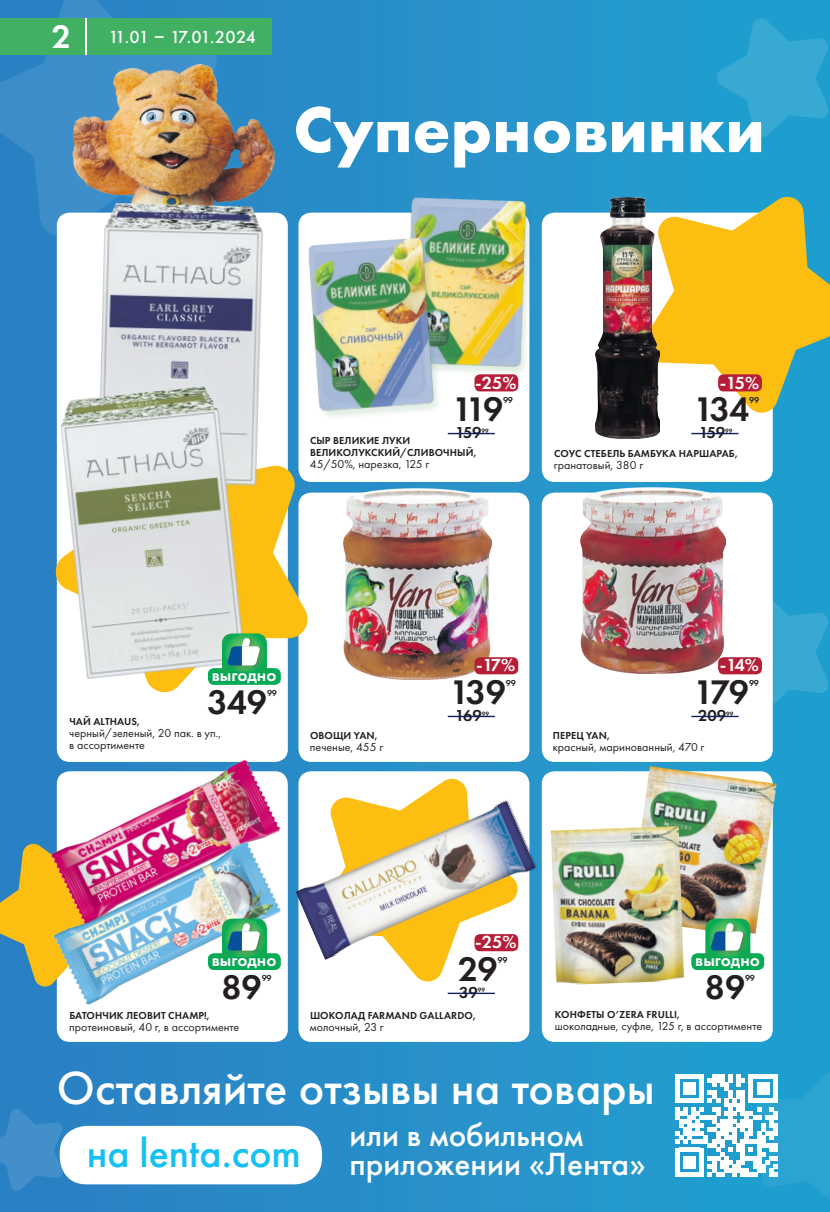
<style>
.page{position:relative;width:830px;height:1212px;background:#fff}
.page>*{position:absolute;margin:0;border:0;box-sizing:border-box;transform-origin:0 0}
.t1{font:700 67.35px "Futura PT";color:#fff}
.t2{font:500 48.3px "Futura PT";color:#fff}
.t3{font:500 41.85px "Futura PT";color:#15c0f2}
.BIG_PRICE_21{font:600 35.4px "Futura PT";letter-spacing:-.025em;color:#231f20}
.t4{font:600 33.9px "Futura PT";color:#fff}
.t5{font:500 33.3px "Futura PT";color:#fff}
.XX__21{font:600 18.15px "Futura PT";letter-spacing:-.105em;color:#fff}
.t6{font:500 18.15px "Futura PT";letter-spacing:-.065em;color:#fff}
.XX__21-2{font:600 17.85px "Futura PT";color:#fff}
.OLD_PRICE_2021_20mm{font:600 16.5px "Futura PT";letter-spacing:-.025em;color:#231f20}
.DESCRIPTION{font:12px/12px "Futura PT";color:#231f20}
.t7{font:600 10.5px/12px "Futura PT";letter-spacing:.01em;color:#231f20}
.BIG_PRICE_21-2{font:600 9px "Futura PT";letter-spacing:-.03em;color:#231f20}
.OLD_PRICE_2021_20mm-2{font:600 6.45px "Futura PT";color:#231f20}
</style>
<div class="page">
<div style="left:0;top:0;width:829px;height:1212px;background:linear-gradient(to right,#2d7fc3,#21a1cf)"></div>
<div style="left:57px;top:771px;width:231px;height:271px;background:#fff;border-radius:13px"></div>
<div style="left:298px;top:213px;width:231px;height:269px;background:#fff;border-radius:13px"></div>
<div style="left:298px;top:493px;width:231px;height:269px;background:#fff;border-radius:13px"></div>
<div style="left:298px;top:771px;width:231px;height:271px;background:#fff;border-radius:13px"></div>
<div style="left:541px;top:213px;width:231px;height:269px;background:#fff;border-radius:13px"></div>
<div style="left:541px;top:493px;width:231px;height:269px;background:#fff;border-radius:13px"></div>
<div style="left:541px;top:771px;width:231px;height:271px;background:#fff;border-radius:13px"></div>
<svg style="left:0;top:841px;width:42px;height:148px;background:#9aa164"></svg>
<svg style="left:637px;top:193px;width:192px;height:223px;background:#cfc05a"></svg>
<svg style="left:0;top:0;width:221px;height:240px;background:#3186c6"></svg>
<svg style="left:722px;top:591px;width:107px;height:123px"></svg>
<svg style="left:0;top:1107px;width:64px;height:85px;background:#398ac8"></svg>
<div style="left:717px;top:374px;width:44px;height:17px;background:#b61e37;border-radius:6px"></div>
<hr style="left:691px;top:433px;width:47px;height:1px;background:#102261">
<div style="left:60px;top:1126px;width:262px;height:58px;background:#fff;border-radius:27px"></div>
<img style="left:343px;top:488px;width:148px;height:191px">
<img style="left:580px;top:487px;width:145px;height:187px">
<svg style="left:292px;top:784px;width:250px;height:195px"></svg>
<img style="left:628px;top:766px;width:148px;height:171px">
<img style="left:550px;top:826px;width:133px;height:159px">
<img style="left:404px;top:197px;width:131px;height:182px">
<img style="left:595px;top:197px;width:64px;height:241px">
<img style="left:308px;top:237px;width:135px;height:180px">
<div style="left:717px;top:657px;width:44px;height:17px;background:#b61e37;border-radius:6px"></div>
<hr style="left:691px;top:716px;width:47px;height:1px;background:#102261">
<div style="left:474px;top:657px;width:44px;height:17px;background:#b61e37;border-radius:6px"></div>
<hr style="left:447px;top:716px;width:47px;height:1px;background:#102261">
<svg style="left:674px;top:1070px;width:155px;height:136px"></svg>
<div style="left:0;top:18px;width:271px;height:37px;background:#41b063"></div>
<hr style="left:85px;top:18px;width:1px;height:37px;background:#fff">
<img style="left:48px;top:44px;width:240px;height:234px">
<svg style="left:715px;top:16px;width:114px;height:124px;background:#2ba3d0"></svg>
<div style="left:57px;top:213px;width:231px;height:549px;background:#fff;border-radius:13px"></div>
<svg style="left:52px;top:431px;width:260px;height:266px"></svg>
<img style="left:98px;top:203px;width:167px;height:283px">
<img style="left:58px;top:385px;width:188px;height:294px">
<div style="left:474px;top:374px;width:44px;height:17px;background:#b61e37;border-radius:6px"></div>
<hr style="left:447px;top:433px;width:47px;height:1px;background:#102261">
<div style="left:474px;top:934px;width:44px;height:17px;background:#b61e37;border-radius:6px"></div>
<hr style="left:447px;top:993px;width:47px;height:1px;background:#102261">
<img style="left:39px;top:747px;width:254px;height:190px">
<img style="left:42px;top:829px;width:250px;height:189px">
<div style="left:208px;top:953px;width:73px;height:17px;background:#03ad56;border-radius:6px"></div>
<svg style="left:222px;top:918px;width:45px;height:38px"></svg>
<div style="left:211px;top:956px;width:67px;height:14px;background:#05a452"></div>
<div style="left:208px;top:668px;width:73px;height:17px;background:#03ad56;border-radius:6px"></div>
<svg style="left:222px;top:633px;width:45px;height:38px"></svg>
<div style="left:211px;top:671px;width:67px;height:14px;background:#05a452"></div>
<div style="left:691px;top:953px;width:72px;height:17px;background:#03ad56;border-radius:6px"></div>
<svg style="left:705px;top:918px;width:45px;height:38px"></svg>
<div style="left:694px;top:956px;width:66px;height:14px;background:#05a452"></div>
<p class="t4" style="left:52px;top:15px;width:21px">2</p>
<p class="t6" style="left:108px;top:26px;width:149px">11.01 – 17.01.2024</p>
<p class="t1" style="left:293px;top:86px;width:473px">Суперновинки</p>
<p class="XX__21" style="left:475px;top:371px;width:43px">-25%</p>
<p class="XX__21" style="left:719px;top:371px;width:41px">-15%</p>
<p class="BIG_PRICE_21" style="left:452px;top:387px;width:52px">119</p>
<p class="BIG_PRICE_21-2" style="left:503px;top:394px;width:11px">99</p>
<p class="BIG_PRICE_21" style="left:693px;top:387px;width:57px">134</p>
<p class="BIG_PRICE_21-2" style="left:748px;top:394px;width:11px">99</p>
<p class="OLD_PRICE_2021_20mm" style="left:455px;top:422px;width:27px">159</p>
<p class="OLD_PRICE_2021_20mm-2" style="left:481px;top:426px;width:9px">99</p>
<p class="t7" style="left:310px;top:435px;width:168px">СЫР ВЕЛИКИЕ ЛУКИ<br>ВЕЛИКОЛУКСКИЙ/СЛИВОЧНЫЙ,</p>
<p class="DESCRIPTION" style="left:310px;top:458px;width:121px">45/50%, нарезка, 125 г</p>
<p class="OLD_PRICE_2021_20mm" style="left:698px;top:422px;width:27px">159</p>
<p class="OLD_PRICE_2021_20mm-2" style="left:724px;top:426px;width:9px">99</p>
<p class="t7" style="left:553px;top:448px;width:185px">СОУС СТЕБЕЛЬ БАМБУКА НАРШАРАБ,</p>
<p class="DESCRIPTION" style="left:553px;top:459px;width:91px">гранатовый, 380 г</p>
<p class="XX__21-2" style="left:212px;top:664px;width:66px">выгодно</p>
<p class="BIG_PRICE_21" style="left:207px;top:680px;width:61px">349</p>
<p class="BIG_PRICE_21-2" style="left:267px;top:687px;width:11px">99</p>
<p class="t7" style="left:69px;top:715px;width:72px">ЧАЙ ALTHAUS,</p>
<p class="DESCRIPTION" style="left:69px;top:727px;width:153px">черный/зеленый, 20 пак. в уп., в ассортименте</p>
<p class="t7" style="left:310px;top:729px;width:69px">ОВОЩИ YAN,</p>
<p class="DESCRIPTION" style="left:310px;top:741px;width:75px">печеные, 455 г</p>
<p class="XX__21" style="left:476px;top:654px;width:41px">-17%</p>
<p class="XX__21" style="left:719px;top:654px;width:40px">-14%</p>
<p class="BIG_PRICE_21" style="left:449px;top:670px;width:58px">139</p>
<p class="BIG_PRICE_21-2" style="left:505px;top:677px;width:11px">99</p>
<p class="BIG_PRICE_21" style="left:693px;top:670px;width:56px">179</p>
<p class="BIG_PRICE_21-2" style="left:748px;top:677px;width:11px">99</p>
<p class="OLD_PRICE_2021_20mm" style="left:455px;top:705px;width:28px">169</p>
<p class="OLD_PRICE_2021_20mm-2" style="left:481px;top:709px;width:9px">99</p>
<p class="OLD_PRICE_2021_20mm" style="left:697px;top:705px;width:30px">209</p>
<p class="OLD_PRICE_2021_20mm-2" style="left:725px;top:709px;width:9px">99</p>
<p class="t7" style="left:552px;top:729px;width:58px">ПЕРЕЦ YAN,</p>
<p class="DESCRIPTION" style="left:552px;top:741px;width:153px">красный, маринованный, 470 г</p>
<p class="XX__21" style="left:475px;top:931px;width:43px">-25%</p>
<p class="XX__21-2" style="left:212px;top:949px;width:66px">выгодно</p>
<p class="BIG_PRICE_21" style="left:221px;top:965px;width:42px">89</p>
<p class="BIG_PRICE_21-2" style="left:261px;top:972px;width:11px">99</p>
<p class="BIG_PRICE_21" style="left:458px;top:947px;width:41px">29</p>
<p class="BIG_PRICE_21-2" style="left:497px;top:954px;width:11px">99</p>
<p class="OLD_PRICE_2021_20mm" style="left:459px;top:982px;width:20px">39</p>
<p class="OLD_PRICE_2021_20mm-2" style="left:477px;top:986px;width:9px">99</p>
<p class="XX__21-2" style="left:695px;top:949px;width:66px">выгодно</p>
<p class="BIG_PRICE_21" style="left:704px;top:965px;width:42px">89</p>
<p class="BIG_PRICE_21-2" style="left:744px;top:972px;width:11px">99</p>
<p class="t7" style="left:69px;top:1010px;width:142px">БАТОНЧИК ЛЕОВИТ CHAMP!,</p>
<p class="DESCRIPTION" style="left:69px;top:1021px;width:171px">протеиновый, 40 г, в ассортименте</p>
<p class="t7" style="left:310px;top:1009px;width:167px">ШОКОЛАД FARMAND GALLARDO,</p>
<p class="DESCRIPTION" style="left:310px;top:1021px;width:75px">молочный, 23 г</p>
<p class="t7" style="left:554px;top:1008px;width:126px">КОНФЕТЫ O’ZERA FRULLI,</p>
<p class="DESCRIPTION" style="left:554px;top:1020px;width:209px">шоколадные, суфле, 125 г, в ассортименте</p>
<p class="t2" style="left:57px;top:1059px;width:599px">Оставляйте отзывы на товары</p>
<p class="t3" style="left:87px;top:1127px;width:216px">на lenta.com</p>
<p class="t5" style="left:349px;top:1114px;width:235px">или в мобильном</p>
<p class="t5" style="left:349px;top:1144px;width:298px">приложении «Лента»</p>
</div>
